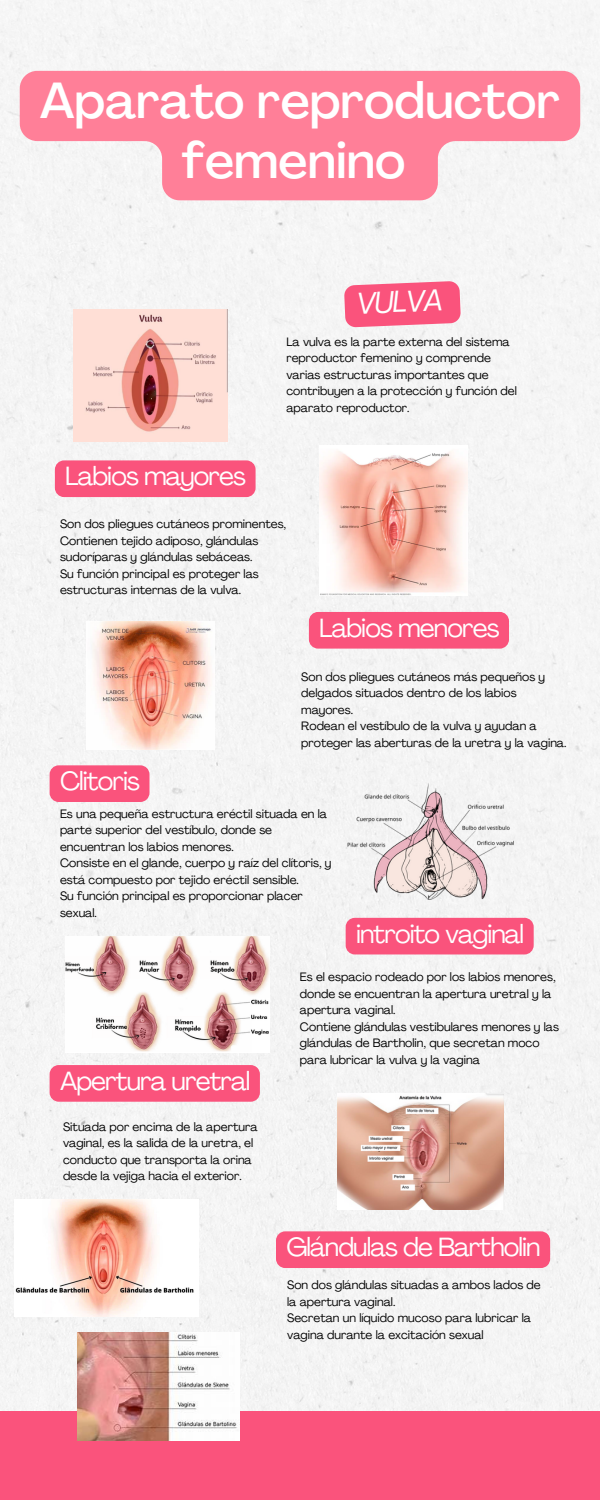
<style>
.page{position:relative;width:600px;height:1500px;background:#fff}
.page>*{position:absolute;margin:0;border:0;box-sizing:border-box;transform-origin:0 0}
.t1{font:500 50px/59.2px "Agrandir";color:#fff;text-align:center}
.t2{font:italic 30px "Agrandir";color:#fff}
.t3{font:26px "Agrandir";letter-spacing:-.035em;color:#fff}
.t4{font:12px/16.5px "Agrandir";color:#000}
</style>
<div class="page">
<div style="left:0;top:0;width:600px;height:1411px;background:#f5f5f5"></div>
<div style="left:0;top:1411px;width:600px;height:89px;background:#fa537c"></div>
<img style="left:73px;top:310px;width:154px;height:131px">
<img style="left:319px;top:445px;width:149px;height:150px">
<img style="left:86px;top:621px;width:128px;height:129px">
<img style="left:348px;top:780px;width:170px;height:124px">
<img style="left:65px;top:936px;width:204px;height:116px">
<img style="left:337px;top:1093px;width:166px;height:117px">
<img style="left:78px;top:1332px;width:161px;height:108px">
<img style="left:15px;top:1200px;width:184px;height:117px">
<svg style="left:20px;top:71px;width:560px;height:129px;fill:#ff7f98"></svg>
<svg style="left:344px;top:281px;width:117px;height:47px;background:#f9688c"></svg>
<div style="left:55px;top:460px;width:201px;height:37px;background:#fa537c;border-radius:9px"></div>
<div style="left:309px;top:612px;width:200px;height:37px;background:#fa537c;border-radius:9px"></div>
<div style="left:50px;top:765px;width:100px;height:37px;background:#fa537c"></div>
<div style="left:346px;top:918px;width:188px;height:36px;background:#fa537c;border-radius:9px"></div>
<div style="left:50px;top:1065px;width:210px;height:37px;background:#fa537c"></div>
<div style="left:276px;top:1231px;width:274px;height:37px;background:#fa537c"></div>
<h1 class="t1" style="left:40px;top:76px;width:522px">Aparato reproductor femenino</h1>
<p class="t2" style="left:356px;top:291px;width:88px;rotate:-2deg">VULVA</p>
<h2 class="t4" style="left:286px;top:334px;width:232px">La vulva es la parte externa del sistema reproductor femenino y comprende varias estructuras importantes que contribuyen a la protección y función del aparato reproductor.</h2>
<p class="t3" style="left:65px;top:466px;width:182px">Labios mayores</p>
<p class="t4" style="left:60px;top:517px;width:228px">Son dos pliegues cutáneos prominentes,<br>Contienen tejido adiposo, glándulas sudoríparas y glándulas sebáceas.</p>
<h3 class="t4" style="left:60px;top:567px;width:200px">Su función principal es proteger las estructuras internas de la vulva.</h3>
<p class="t3" style="left:319px;top:617px;width:182px">Labios menores</p>
<p class="t4" style="left:301px;top:669px;width:246px">Son dos pliegues cutáneos más pequeños y delgados situados dentro de los labios mayores.</p>
<h3 class="t4" style="left:301px;top:719px;width:267px">Rodean el vestíbulo de la vulva y ayudan a proteger las aberturas de la uretra y la vagina.</h3>
<p class="t3" style="left:60px;top:771px;width:82px">Clitoris</p>
<p class="t4" style="left:60px;top:806px;width:269px">Es una pequeña estructura eréctil situada en la parte superior del vestíbulo, donde se encuentran los labios menores.</p>
<p class="t4" style="left:60px;top:856px;width:273px">Consiste en el glande, cuerpo y raíz del clítoris, y está compuesto por tejido eréctil sensible.</p>
<h3 class="t4" style="left:60px;top:889px;width:244px">Su función principal es proporcionar placer sexual.</h3>
<p class="t3" style="left:60px;top:1070px;width:192px">Apertura uretral</p>
<p class="t4" style="left:63px;top:1119px;width:196px">Situada por encima de la apertura vaginal, es la salida de la uretra, el conducto que transporta la orina desde la vejiga hacia el exterior.</p>
<p class="t3" style="left:356px;top:923px;width:170px">introito vaginal</p>
<p class="t4" style="left:300px;top:970px;width:257px">Es el espacio rodeado por los labios menores, donde se encuentran la apertura uretral y la apertura vaginal.</p>
<p class="t4" style="left:300px;top:1020px;width:261px">Contiene glándulas vestibulares menores y las glándulas de Bartholin, que secretan moco para lubricar la vulva y la vagina</p>
<h3 class="t3" style="left:286px;top:1237px;width:256px">Glándulas de Bartholin</h3>
<p class="t4" style="left:287px;top:1278px;width:255px">Son dos glándulas situadas a ambos lados de la apertura vaginal.</p>
<p class="t4" style="left:287px;top:1311px;width:245px">Secretan un líquido mucoso para lubricar la vagina durante la excitación sexual</p>
</div>
